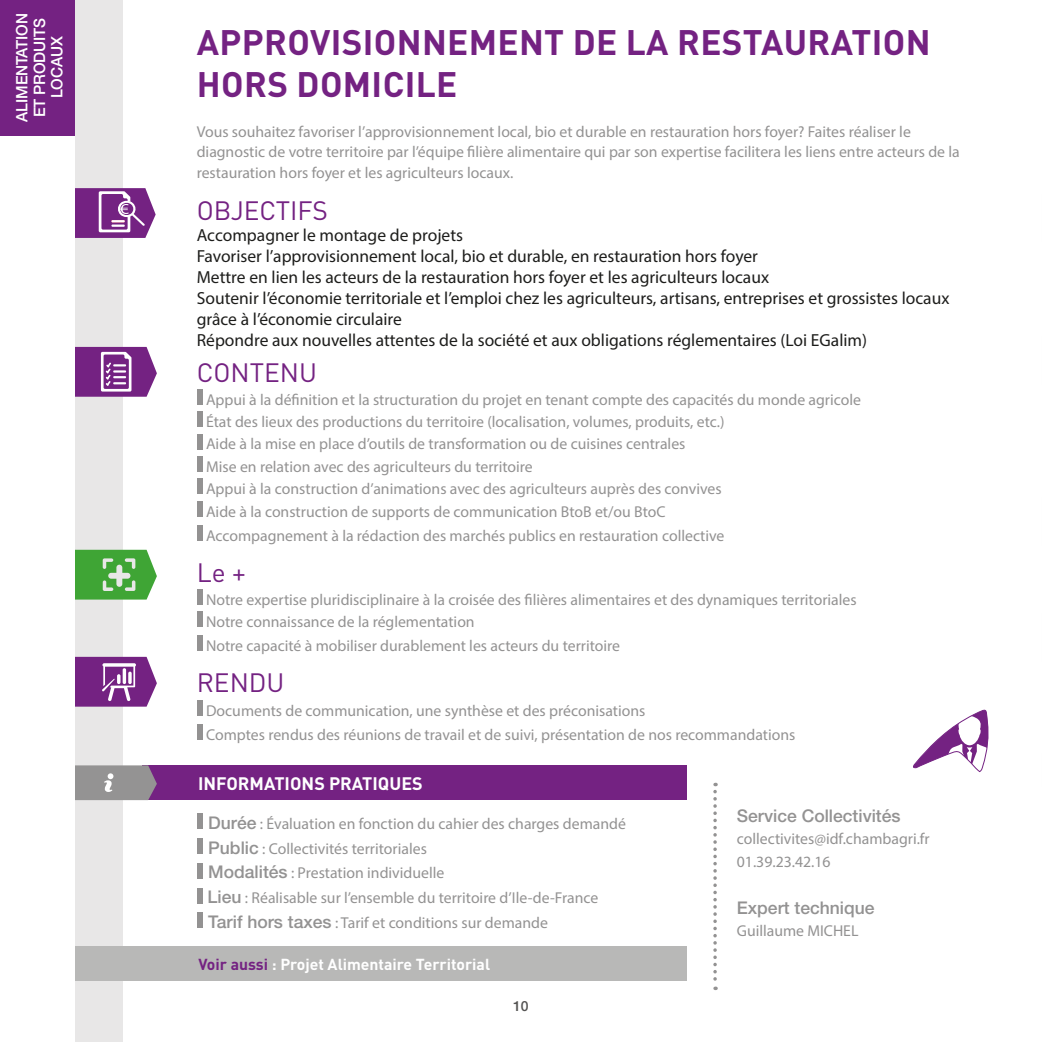
<style>
.page{position:relative;width:1042px;height:1042px;background:#fff}
.page>*{position:absolute;margin:0;border:0;box-sizing:border-box;transform-origin:0 0}
.t1{font:700 35px "DIN Pro";letter-spacing:.01em;color:#742282}
.t2{font:26.25px "DIN Pro";color:#742282}
.t3{font:700 17.85px "DIN Pro";color:#fff}
.t4{font:17.5px/21px "Myriad Pro";color:#1d1d1b}
.t5{font:500 17.5px "Helvetica Neue";color:#939292}
.t6{font:15.75px "Myriad Pro";color:#939292}
.t7{font:700 15.75px "DIN Pro";color:#fff}
.t8{font:500 15.75px/17.5px "Helvetica Neue";letter-spacing:-.01em;color:#fff;text-align:center}
.t9{font:500 14px "Helvetica Neue";color:#545352}
.s1{font-family:"Helvetica Neue";font-weight:500;font-size:17.5px}
.s2{color:#742282}
</style>
<div class="page">
<div style="left:58px;top:0;width:65px;height:1042px;background:#e8e7e7"></div>
<div style="left:142px;top:765px;width:544px;height:35px;background:#742282"></div>
<div style="left:197px;top:389px;width:6px;height:15px;background:#939292"></div>
<div style="left:197px;top:411px;width:6px;height:16px;background:#939292"></div>
<div style="left:197px;top:433px;width:6px;height:16px;background:#939292"></div>
<div style="left:197px;top:456px;width:6px;height:16px;background:#939292"></div>
<div style="left:197px;top:478px;width:6px;height:16px;background:#939292"></div>
<div style="left:197px;top:501px;width:6px;height:16px;background:#939292"></div>
<div style="left:197px;top:525px;width:6px;height:16px;background:#939292"></div>
<div style="left:197px;top:589px;width:6px;height:15px;background:#939292"></div>
<div style="left:197px;top:611px;width:6px;height:16px;background:#939292"></div>
<div style="left:197px;top:635px;width:6px;height:16px;background:#939292"></div>
<div style="left:197px;top:700px;width:6px;height:16px;background:#939292"></div>
<div style="left:197px;top:724px;width:6px;height:16px;background:#939292"></div>
<svg style="left:713px;top:783px;width:4px;height:207px"></svg>
<hr style="left:1041px;top:0;width:1px;height:1042px;background:#e8e7e7">
<svg style="left:1041px;top:753px;width:1px;height:35px"></svg>
<svg style="left:1041px;top:193px;width:1px;height:50px"></svg>
<svg style="left:1041px;top:336px;width:1px;height:50px"></svg>
<svg style="left:1041px;top:613px;width:1px;height:49px"></svg>
<hr style="left:1041px;top:937px;width:1px;height:35px;background:#b8b8b7">
<svg style="left:1041px;top:496px;width:1px;height:50px"></svg>
<svg style="left:74px;top:550px;width:83px;height:49px;background:#5fb257"></svg>
<div style="left:197px;top:813px;width:6px;height:15px;background:#939292"></div>
<div style="left:197px;top:837px;width:6px;height:16px;background:#939292"></div>
<div style="left:197px;top:862px;width:6px;height:16px;background:#939292"></div>
<div style="left:197px;top:887px;width:6px;height:16px;background:#939292"></div>
<div style="left:197px;top:912px;width:6px;height:16px;background:#939292"></div>
<svg style="left:74px;top:765px;width:83px;height:35px;background:#979297"></svg>
<div style="left:50px;top:946px;width:636px;height:35px;background:#b8b8b7"></div>
<svg style="left:74px;top:188px;width:82px;height:50px;background:#92519c"></svg>
<svg style="left:74px;top:347px;width:83px;height:50px;background:#8f4e9a"></svg>
<svg style="left:913px;top:709px;width:76px;height:64px"></svg>
<svg style="left:74px;top:657px;width:83px;height:49px;background:#8e4c99"></svg>
<div style="left:0;top:0;width:74px;height:1042px;background:#fff"></div>
<div style="left:0;top:0;width:75px;height:136px;background:#742282"></div>
<p class="t8" style="left:13px;top:122px;width:110px;rotate:-90deg">ALIMENTATION<br>ET PRODUITS<br>LOCAUX</p>
<p class="t1" style="left:197px;top:18px;width:735px">APPROVISIONNEMENT DE LA RESTAURATION</p>
<p class="t1" style="left:197px;top:60px;width:262px">HORS DOMICILE</p>
<p class="t6" style="left:197px;top:122px;width:715px">Vous souhaitez favoriser l’approvisionnement local, bio et durable en restauration hors foyer? Faites réaliser le</p>
<p class="t6" style="left:197px;top:142px;width:764px">diagnostic de votre territoire par l’équipe filière alimentaire qui par son expertise facilitera les liens entre acteurs de la</p>
<p class="t6" style="left:197px;top:163px;width:318px">restauration hors foyer et les agriculteurs locaux.</p>
<p class="t2" style="left:197px;top:192px;width:133px">OBJECTIFS</p>
<p class="t4" style="left:197px;top:224px;width:268px">Accompagner le montage de projets</p>
<p class="t4" style="left:197px;top:245px;width:562px">Favoriser l’approvisionnement local, bio et durable, en restauration hors foyer</p>
<p class="t4" style="left:197px;top:266px;width:574px">Mettre en lien les acteurs de la restauration hors foyer et les agriculteurs locaux</p>
<p class="t4" style="left:197px;top:287px;width:754px">Soutenir l’économie territoriale et l’emploi chez les agriculteurs, artisans, entreprises et grossistes locaux grâce à l’économie circulaire</p>
<p class="t4" style="left:197px;top:329px;width:672px">Répondre aux nouvelles attentes de la société et aux obligations réglementaires (Loi EGalim)</p>
<p class="t2" style="left:197px;top:355px;width:122px">CONTENU</p>
<p class="t6" style="left:206px;top:389px;width:656px">Appui à la définition et la structuration du projet en tenant compte des capacités du monde agricole</p>
<p class="t6" style="left:206px;top:412px;width:520px">État des lieux des productions du territoire (localisation, volumes, produits, etc.)</p>
<p class="t6" style="left:206px;top:434px;width:481px">Aide à la mise en place d’outils de transformation ou de cuisines centrales</p>
<p class="t6" style="left:206px;top:457px;width:328px">Mise en relation avec des agriculteurs du territoire</p>
<p class="t6" style="left:206px;top:479px;width:517px">Appui à la construction d’animations avec des agriculteurs auprès des convives</p>
<p class="t6" style="left:206px;top:502px;width:461px">Aide à la construction de supports de communication BtoB et/ou BtoC</p>
<p class="t6" style="left:206px;top:526px;width:520px">Accompagnement à la rédaction des marchés publics en restauration collective</p>
<p class="t2" style="left:197px;top:555px;width:51px">Le +</p>
<p class="t6" style="left:206px;top:589px;width:652px">Notre expertise pluridisciplinaire à la croisée des filières alimentaires et des dynamiques territoriales</p>
<p class="t6" style="left:206px;top:612px;width:270px">Notre connaissance de la réglementation</p>
<p class="t6" style="left:206px;top:636px;width:415px">Notre capacité à mobiliser durablement les acteurs du territoire</p>
<p class="t2" style="left:197px;top:665px;width:89px">RENDU</p>
<p class="t6" style="left:206px;top:701px;width:441px">Documents de communication, une synthèse et des préconisations</p>
<p class="t6" style="left:206px;top:725px;width:591px">Comptes rendus des réunions de travail et de suivi, présentation de nos recommandations</p>
<p class="t3" style="left:198px;top:771px;width:226px">INFORMATIONS PRATIQUES</p>
<p class="t6" style="left:208px;top:813px;width:419px"><span class="s1">Durée</span> : Évaluation en fonction du cahier des charges demandé</p>
<p class="t6" style="left:208px;top:838px;width:220px"><span class="s1">Public</span> : Collectivités territoriales</p>
<p class="t6" style="left:208px;top:863px;width:238px"><span class="s1">Modalités</span> : Prestation individuelle</p>
<p class="t6" style="left:208px;top:888px;width:392px"><span class="s1">Lieu</span> : Réalisable sur l’ensemble du territoire d’Ile-de-France</p>
<p class="t6" style="left:208px;top:913px;width:341px"><span class="s1">Tarif hors taxes</span> : Tarif et conditions sur demande</p>
<p class="t7" style="left:198px;top:953px;width:293px"><span class="s2">Voir aussi</span> : Projet Alimentaire Territorial</p>
<p class="t9" style="left:513px;top:997px;width:17px">10</p>
<p class="t5" style="left:737px;top:805px;width:165px">Service Collectivités</p>
<p class="t6" style="left:737px;top:829px;width:194px">collectivites@idf.chambagri.fr</p>
<p class="t6" style="left:737px;top:852px;width:95px">01.39.23.42.16</p>
<p class="t5" style="left:737px;top:897px;width:139px">Expert technique</p>
<p class="t6" style="left:737px;top:921px;width:123px">Guillaume MICHEL</p>
</div>
